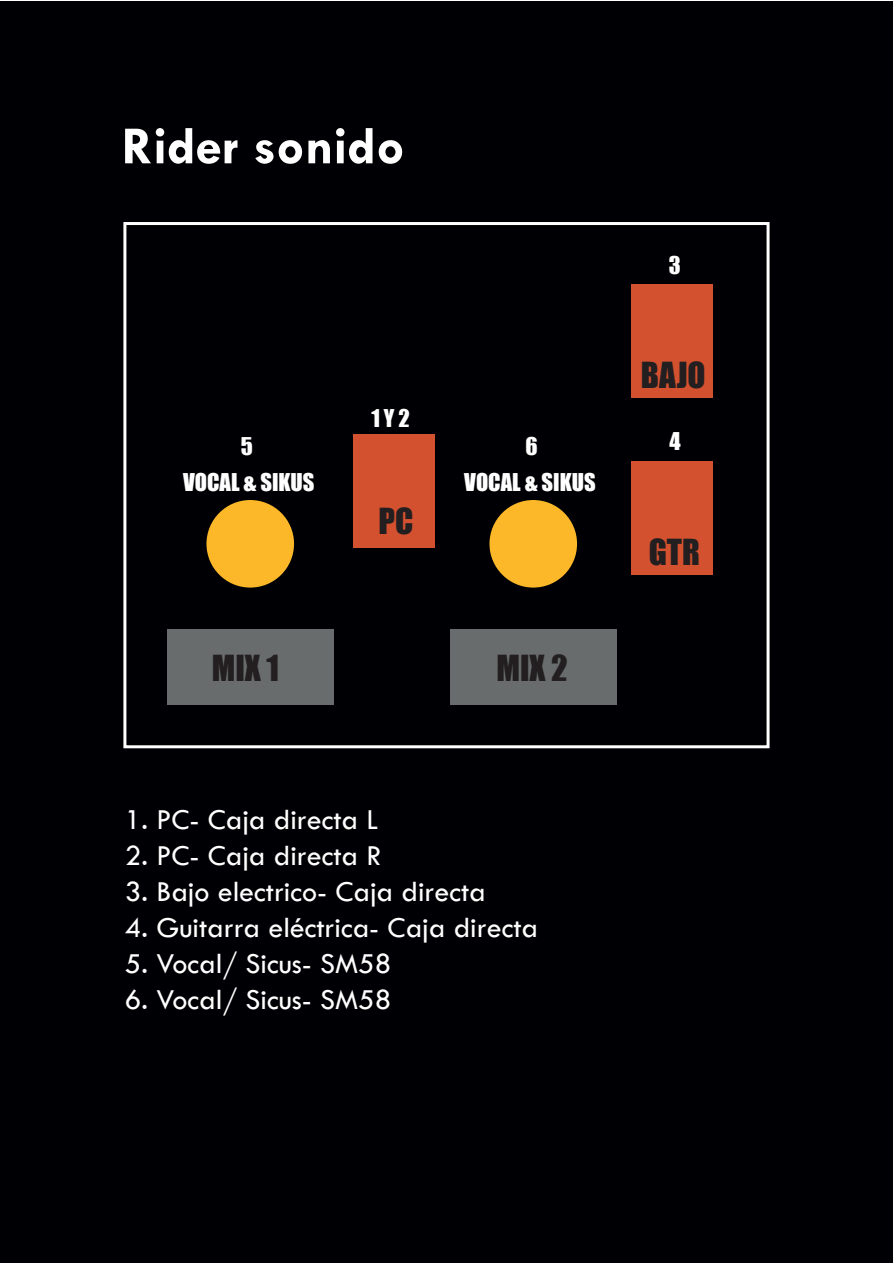
<style>
.page{position:relative;width:893px;height:1263px;background:#fff}
.page>*{position:absolute;margin:0;border:0;box-sizing:border-box;transform-origin:0 0}
.t1{font:700 54px "Tw Cen";color:#fff}
.t2{font:33px "Impact";color:#231f20}
.t3{font:30px "Tw Cen";color:#fff}
.t4{font:22.5px "Impact";color:#fff}
</style>
<div class="page">
<div style="left:0;top:1px;width:893px;height:1261px;background:#000004"></div>
<div style="left:123px;top:222px;width:647px;height:526px;border:3px solid #fff"></div>
<div style="left:632px;top:285px;width:81px;height:113px;background:#d4512f"></div>
<div style="left:632px;top:461px;width:81px;height:114px;background:#d4512f"></div>
<div style="left:354px;top:434px;width:81px;height:114px;background:#d4512f"></div>
<div style="left:489px;top:500px;width:88px;height:88px;background:#fcb828;border-radius:50%"></div>
<div style="left:206px;top:500px;width:88px;height:88px;background:#fcb828;border-radius:50%"></div>
<div style="left:167px;top:630px;width:167px;height:75px;background:#686c6d"></div>
<div style="left:450px;top:630px;width:167px;height:75px;background:#686c6d"></div>
<h1 class="t1" style="left:122px;top:114px;width:285px">Rider sonido</h1>
<p class="t4" style="left:371px;top:400px;width:40px">1 Y 2</p>
<p class="t4" style="left:241px;top:428px;width:14px">5</p>
<p class="t4" style="left:525px;top:428px;width:14px">6</p>
<p class="t4" style="left:183px;top:465px;width:133px">VOCAL &amp; SIKUS</p>
<p class="t4" style="left:464px;top:465px;width:133px">VOCAL &amp; SIKUS</p>
<p class="t2" style="left:378px;top:496px;width:36px">PC</p>
<p class="t2" style="left:212px;top:643px;width:69px">MIX 1</p>
<p class="t2" style="left:496px;top:643px;width:73px">MIX 2</p>
<p class="t4" style="left:669px;top:248px;width:13px">3</p>
<p class="t2" style="left:641px;top:350px;width:66px">BAJO</p>
<p class="t4" style="left:670px;top:424px;width:13px">4</p>
<p class="t2" style="left:649px;top:526px;width:53px">GTR</p>
<p class="t3" style="left:125px;top:802px;width:255px">1. PC- Caja directa L</p>
<p class="t3" style="left:125px;top:838px;width:258px">2. PC- Caja directa R</p>
<p class="t3" style="left:125px;top:874px;width:362px">3. Bajo electrico- Caja directa</p>
<p class="t3" style="left:125px;top:910px;width:415px">4. Guitarra eléctrica- Caja directa</p>
<p class="t3" style="left:125px;top:946px;width:268px">5. Vocal/ Sicus- SM58</p>
<p class="t3" style="left:125px;top:982px;width:268px">6. Vocal/ Sicus- SM58</p>
</div>
